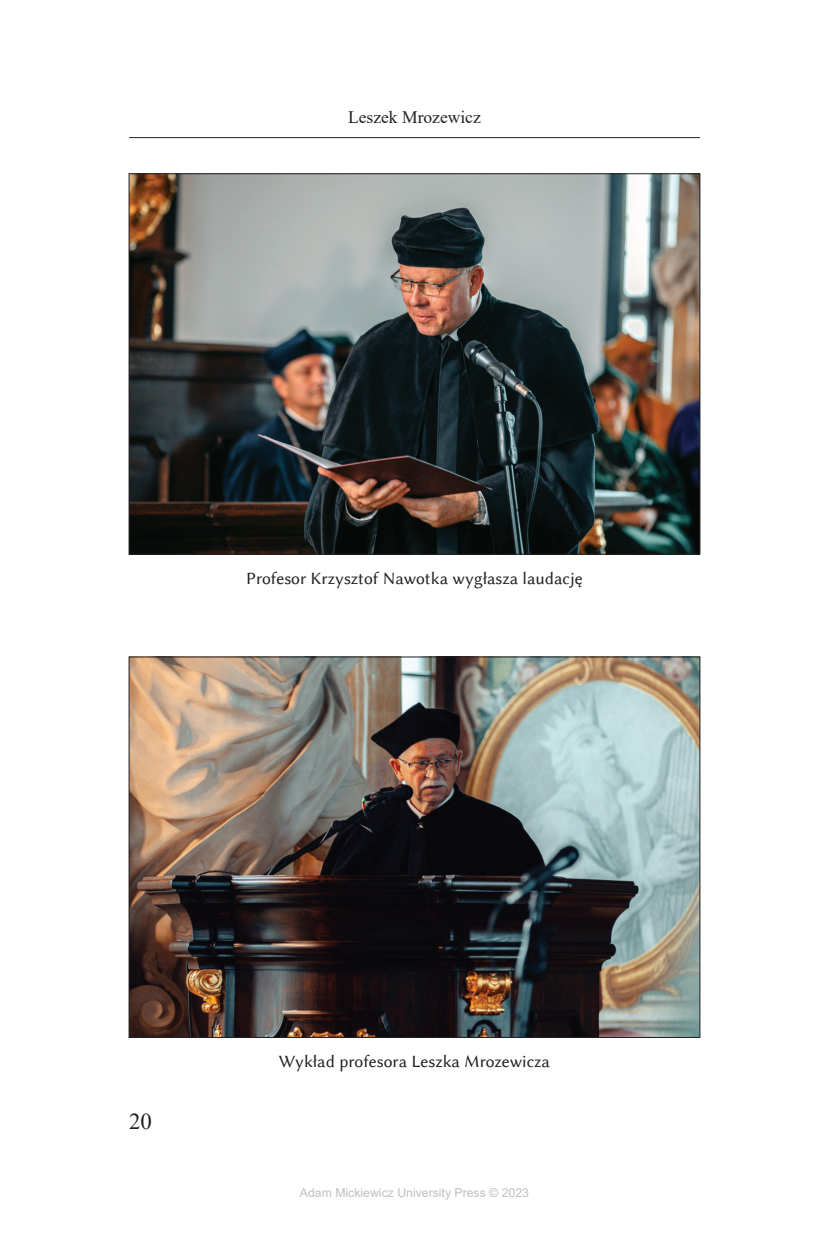
<style>
.page{position:relative;width:829px;height:1241px;background:#fff}
.page>*{position:absolute;margin:0;border:0;box-sizing:border-box;transform-origin:0 0}
.t1{font:22.75px "Times New Roman";color:#231f20}
.t2{font:17.5px "Lin Biolinum";color:#231f20}
.t3{font:17.5px "Times New Roman";color:#231f20}
.t4{font:12.25px "Arial";color:#bfbfbf}
</style>
<div class="page">
<hr style="left:129px;top:137px;width:570px;height:1px;background:#231f20">
<img style="left:131px;top:175px;width:567px;height:377px">
<img style="left:131px;top:658px;width:567px;height:377px">
<p class="t3" style="left:348px;top:104px;width:134px">Leszek Mrozewicz</p>
<p class="t2" style="left:246px;top:568px;width:338px">Profesor Krzysztof Nawotka wygłasza laudację</p>
<h1 class="t1" style="left:129px;top:1105px;width:24px">20</h1>
<p class="t2" style="left:279px;top:1051px;width:272px">Wykład profesora Leszka Mrozewicza</p>
<p class="t4" style="left:300px;top:1184px;width:230px">Adam Mickiewicz University Press © 2023</p>
</div>
